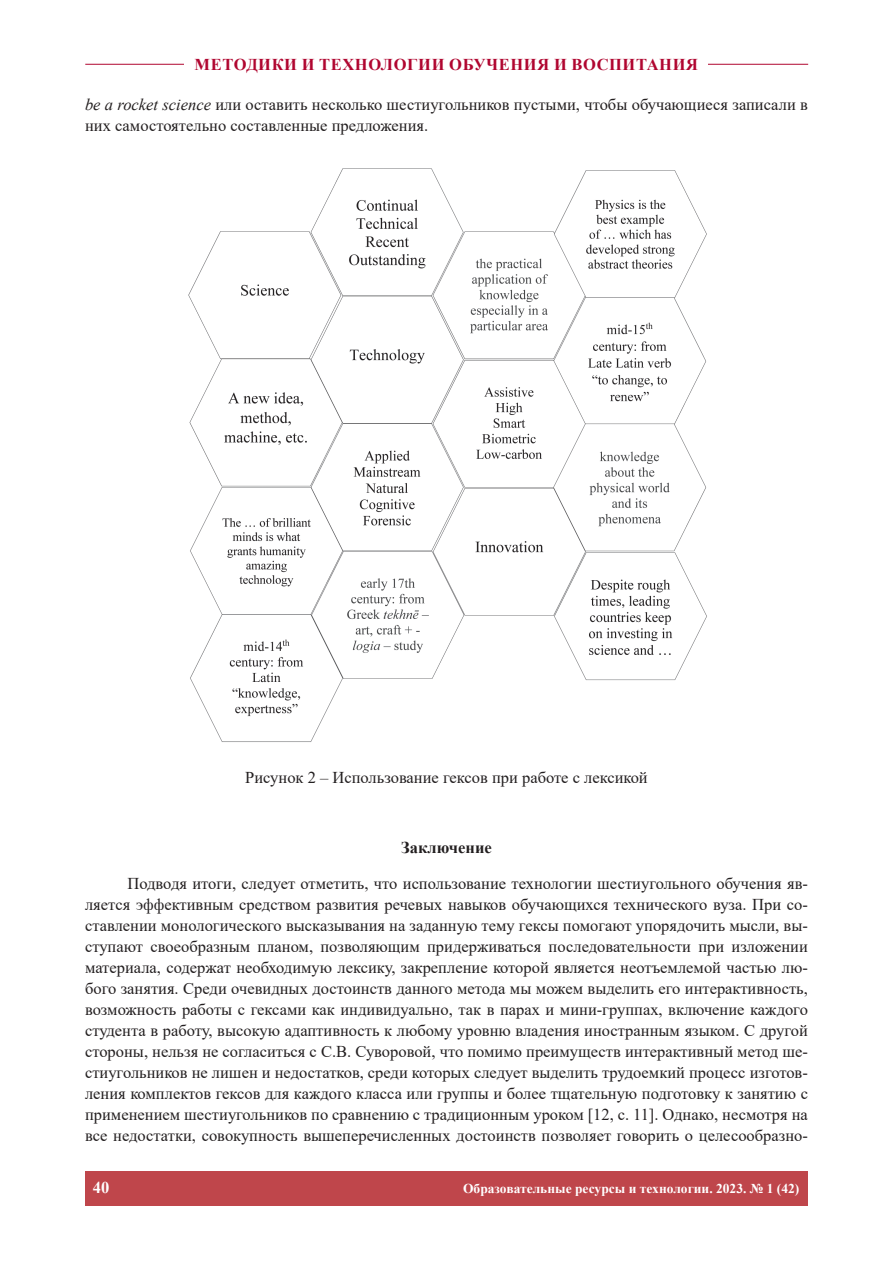
<style>
.page{position:relative;width:893px;height:1263px;background:#fff}
.page>*{position:absolute;margin:0;border:0;box-sizing:border-box;transform-origin:0 0}
.t1{font:16.5px/21px "Times New Roman";color:#231f20}
.t2{font:700 16.5px "Times New Roman";letter-spacing:.035em;color:#b00630}
.t3{font:700 16.5px "Times New Roman";color:#231f20}
.t4{font:700 16.5px "Times New Roman";color:#fff}
.t5{font:700 13.5px "Times New Roman";color:#fff}
.s1{font-style:italic}
</style>
<div class="page">
<hr style="left:85px;top:64px;width:723px;height:1px;background:#b00630">
<div style="left:185px;top:59px;width:523px;height:11px;background:#fff"></div>
<div style="left:85px;top:1171px;width:723px;height:34px;background:#bf464b"></div>
<img style="left:188px;top:168px;width:519px;height:574px">
<p class="t2" style="left:195px;top:52px;width:505px">МЕТОДИКИ И ТЕХНОЛОГИИ ОБУЧЕНИЯ И ВОСПИТАНИЯ</p>
<p class="t1" style="left:85px;top:94px;width:724px"><span class="s1">be a rocket science</span> или оставить несколько шестиугольников пустыми, чтобы обучающиеся записали в них самостоятельно составленные предложения.</p>
<p class="t1" style="left:245px;top:767px;width:404px">Рисунок 2 – Использование гексов при работе с лексикой</p>
<p class="t3" style="left:401px;top:836px;width:92px">Заключение</p>
<p class="t1" style="left:85px;top:872px;width:724px;text-align:justify;text-indent:43px">Подводя итоги, следует отметить, что использование технологии шестиугольного обучения яв&shy;ляется эффективным средством развития речевых навыков обучающихся технического вуза. При со&shy;ставлении монологического высказывания на заданную тему гексы помогают упорядочить мысли, вы&shy;ступают своеобразным планом, позволяющим придерживаться последовательности при изложении материала, содержат необходимую лексику, закрепление которой является неотъемлемой частью лю&shy;бого занятия. Среди очевидных достоинств данного метода мы можем выделить его интерактивность, возможность работы с гексами как индивидуально, так в парах и мини-группах, включение каждого студента в работу, высокую адаптивность к любому уровню владения иностранным языком. С другой стороны, нельзя не согласиться с С.В. Суворовой, что помимо преимуществ интерактивный метод ше&shy;стиугольников не лишен и недостатков, среди которых следует выделить трудоемкий процесс изготов&shy;ления комплектов гексов для каждого класса или группы и более тщательную подготовку к занятию с применением шестиугольников по сравнению с традиционным уроком [12, c. 11]. Однако, несмотря на все недостатки, совокупность вышеперечисленных достоинств позволяет говорить о целесообразно-</p>
<p class="t4" style="left:93px;top:1175px;width:18px">40</p>
<p class="t5" style="left:463px;top:1179px;width:338px">Образовательные ресурсы и технологии. 2023. № 1 (42)</p>
</div>
